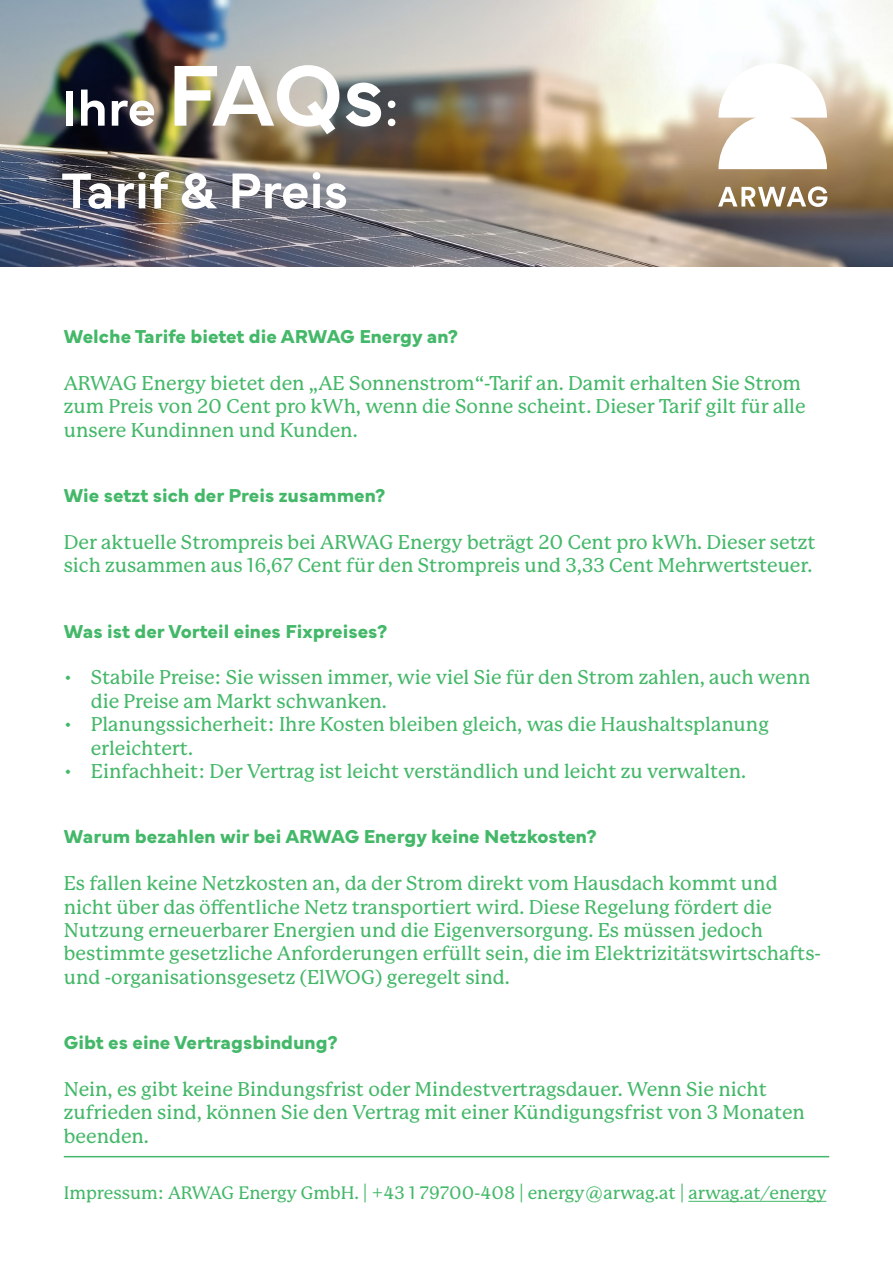
<style>
.page{position:relative;width:893px;height:1263px;background:#fff}
.page>*{position:absolute;margin:0;border:0;box-sizing:border-box;transform-origin:0 0}
.t1{font:600 52.5px/82.7px "Mundial";color:#fff}
.t2{font:500 19.5px/23.4px "P Mackinac Pro";color:#44b869}
.t3{font:700 19.5px "Mundial";color:#44b869}
.t4{font:500 17.7px "P Mackinac Pro";color:#44b869}
.s1{font-size:90px}
</style>
<div class="page">
<img style="left:0;top:0;width:893px;height:266px">
<svg style="left:718px;top:64px;width:109px;height:143px"></svg>
<hr style="left:688px;top:1201px;width:138px;height:1px;background:#44b869">
<hr style="left:64px;top:1156px;width:765px;height:1px;background:#44b869">
<h1 class="t1" style="left:62px;top:62px;width:338px">Ihre <span class="s1">FAQs</span>:<br>Tarif &amp; Preis</h1>
<p class="t3" style="left:64px;top:321px;width:396px">Welche Tarife bietet die ARWAG Energy an?</p>
<p class="t2" style="left:64px;top:371px;width:743px">ARWAG Energy bietet den „AE Sonnenstrom“-Tarif an. Damit erhalten Sie Strom zum Preis von 20 Cent pro kWh, wenn die Sonne scheint. Dieser Tarif gilt für alle unsere Kundinnen und Kunden.</p>
<p class="t3" style="left:64px;top:480px;width:323px">Wie setzt sich der Preis zusammen?</p>
<p class="t2" style="left:64px;top:530px;width:753px">Der aktuelle Strompreis bei ARWAG Energy beträgt 20 Cent pro kWh. Dieser setzt sich zusammen aus 16,67 Cent für den Strompreis und 3,33 Cent Mehrwertsteuer.</p>
<p class="t3" style="left:64px;top:616px;width:325px">Was ist der Vorteil eines Fixpreises?</p>
<p class="t2" style="left:91px;top:666px;width:721px;text-indent:-27px">• Stabile Preise: Sie wissen immer, wie viel Sie für den Strom zahlen, auch wenn die Preise am Markt schwanken.</p>
<p class="t2" style="left:91px;top:713px;width:680px;text-indent:-27px">• Planungssicherheit: Ihre Kosten bleiben gleich, was die Haushaltsplanung erleichtert.</p>
<p class="t2" style="left:64px;top:760px;width:684px">• Einfachheit: Der Vertrag ist leicht verständlich und leicht zu verwalten.</p>
<p class="t3" style="left:64px;top:821px;width:534px">Warum bezahlen wir bei ARWAG Energy keine Netzkosten?</p>
<p class="t2" style="left:64px;top:872px;width:759px">Es fallen keine Netzkosten an, da der Strom direkt vom Hausdach kommt und nicht über das öffentliche Netz transportiert wird. Diese Regelung fördert die Nutzung erneuerbarer Energien und die Eigenversorgung. Es müssen jedoch bestimmte gesetzliche Anforderungen erfüllt sein, die im Elektrizitätswirtschafts&shy;und -organisationsgesetz (ElWOG) geregelt sind.</p>
<p class="t3" style="left:64px;top:1027px;width:275px">Gibt es eine Vertragsbindung?</p>
<p class="t2" style="left:64px;top:1078px;width:743px">Nein, es gibt keine Bindungsfrist oder Mindestvertragsdauer. Wenn Sie nicht zufrieden sind, können Sie den Vertrag mit einer Kündigungsfrist von 3 Monaten beenden.</p>
<p class="t4" style="left:64px;top:1183px;width:764px">Impressum: ARWAG Energy GmbH. | +43 1 79700-408 | energy@arwag.at | arwag.at/energy</p>
</div>
